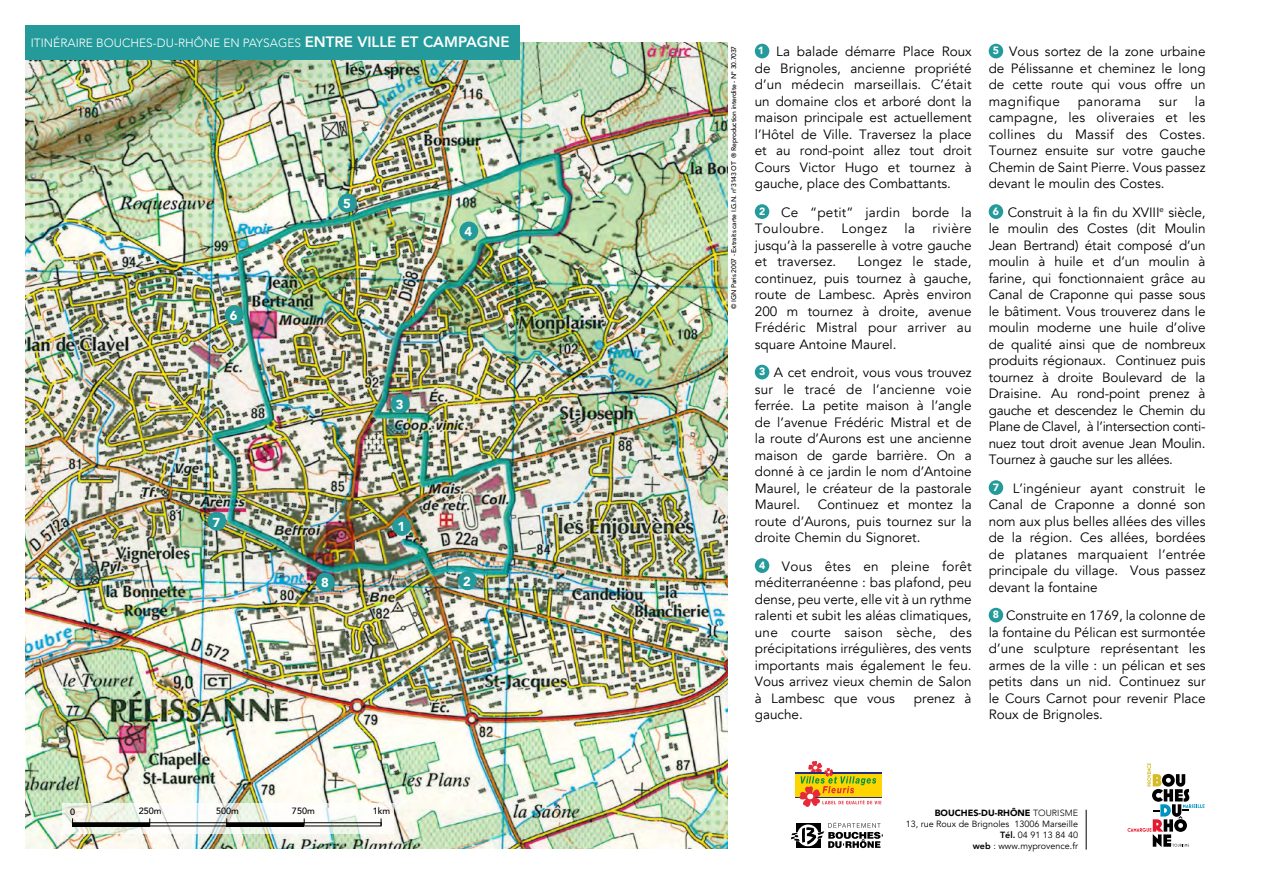
<style>
.page{position:relative;width:1263px;height:893px;background:#fff}
.page>*{position:absolute;margin:0;border:0;box-sizing:border-box;transform-origin:0 0}
.t1{font:13.5px/16.5px "Avenir";color:#000;text-align:justify}
.t2{font:13.5px "Avenir";letter-spacing:.025em;color:#000}
.t3{font:900 12.9px "Avenir";color:#fff}
.t4{font:300 12px "Avenir";color:#fff}
.t5{font:9px/10.9px "Avenir";color:#000;text-align:right}
.t6{font:500 9px "Avenir";color:#000}
.t7{font:500 6.75px "Avenir";letter-spacing:-.02em;color:#000}
.s1{font-weight:800;font-size:15px}
.s2{font-weight:900}
.s3{font-weight:300}
.s4{font-weight:800}
</style>
<div class="page">
<img style="left:26px;top:43px;width:701px;height:805px">
<div style="left:339px;top:194px;width:17px;height:18px;background:#249a9b;border-radius:50%"></div>
<div style="left:338px;top:194px;width:19px;height:19px;border:1px solid #249a9b;border-radius:50%"></div>
<div style="left:459px;top:572px;width:17px;height:17px;background:#249a9b;border-radius:50%"></div>
<div style="left:458px;top:571px;width:19px;height:19px;border:1px solid #249a9b;border-radius:50%"></div>
<div style="left:392px;top:395px;width:17px;height:17px;background:#249a9b;border-radius:50%"></div>
<div style="left:391px;top:394px;width:19px;height:19px;border:1px solid #249a9b;border-radius:50%"></div>
<div style="left:460px;top:222px;width:18px;height:18px;background:#249a9b;border-radius:50%"></div>
<div style="left:459px;top:222px;width:19px;height:19px;border:1px solid #249a9b;border-radius:50%"></div>
<div style="left:225px;top:306px;width:18px;height:17px;background:#249a9b;border-radius:50%"></div>
<div style="left:225px;top:305px;width:19px;height:19px;border:1px solid #249a9b;border-radius:50%"></div>
<div style="left:208px;top:512px;width:17px;height:18px;background:#249a9b;border-radius:50%"></div>
<div style="left:207px;top:512px;width:19px;height:19px;border:1px solid #249a9b;border-radius:50%"></div>
<div style="left:317px;top:573px;width:17px;height:18px;background:#249a9b;border-radius:50%"></div>
<div style="left:316px;top:572px;width:19px;height:20px;border:1px solid #249a9b;border-radius:50%"></div>
<div style="left:755px;top:44px;width:14px;height:14px;background:#249a9b;border-radius:50%"></div>
<div style="left:755px;top:204px;width:14px;height:15px;background:#249a9b;border-radius:50%"></div>
<div style="left:755px;top:365px;width:14px;height:14px;background:#249a9b;border-radius:50%"></div>
<div style="left:755px;top:558px;width:14px;height:15px;background:#249a9b;border-radius:50%"></div>
<div style="left:989px;top:44px;width:14px;height:14px;background:#249a9b;border-radius:50%"></div>
<div style="left:989px;top:204px;width:14px;height:15px;background:#249a9b;border-radius:50%"></div>
<div style="left:989px;top:480px;width:14px;height:15px;background:#249a9b;border-radius:50%"></div>
<div style="left:989px;top:608px;width:14px;height:14px;background:#249a9b;border-radius:50%"></div>
<div style="left:26px;top:26px;width:494px;height:34px;background:#249a9b"></div>
<svg style="left:1127px;top:763px;width:77px;height:84px"></svg>
<hr style="left:1086px;top:810px;width:1px;height:40px;background:#000">
<svg style="left:62px;top:803px;width:332px;height:31px"></svg>
<hr style="left:227px;top:823px;width:77px;height:3px;background:#000">
<hr style="left:73px;top:823px;width:77px;height:3px;background:#000">
<svg style="left:791px;top:822px;width:92px;height:26px"></svg>
<div style="left:795px;top:774px;width:86px;height:22px;background:#ffd500"></div>
<svg style="left:798px;top:761px;width:83px;height:46px"></svg>
<div style="left:393px;top:517px;width:17px;height:18px;background:#249a9b;border-radius:50%"></div>
<div style="left:392px;top:517px;width:19px;height:19px;border:1px solid #249a9b;border-radius:50%"></div>
<p class="t4" style="left:31px;top:36px;width:480px">ITINÉRAIRE BOUCHES-DU-RHÔNE EN PAYSAGES <span class="s1">ENTRE VILLE ET CAMPAGNE</span></p>
<p class="t3" style="left:230px;top:304px;width:9px">6</p>
<p class="t3" style="left:212px;top:511px;width:9px">7</p>
<p class="t3" style="left:343px;top:192px;width:9px">5</p>
<p class="t3" style="left:464px;top:220px;width:9px">4</p>
<p class="t3" style="left:321px;top:571px;width:9px">8</p>
<p class="t3" style="left:396px;top:394px;width:9px">3</p>
<p class="t3" style="left:397px;top:516px;width:9px">1</p>
<p class="t3" style="left:463px;top:570px;width:9px">2</p>
<p class="t6" style="left:70px;top:804px;width:7px">0</p>
<p class="t6" style="left:139px;top:803px;width:24px">250m</p>
<p class="t6" style="left:216px;top:803px;width:24px">500m</p>
<p class="t6" style="left:292px;top:803px;width:24px">750m</p>
<p class="t6" style="left:373px;top:803px;width:19px">1km</p>
<p class="t7" style="left:728px;top:309px;width:265px;rotate:-90deg">© IGN Paris 2007 - Extraits carte I.G.N. n°3143 OT ® Reproduction interdite - N° 30.7037</p>
<p class="t1" style="left:755px;top:44px;width:218px"><sup>1</sup> La balade démarre Place Roux de Brignoles, ancienne propriété d’un médecin marseillais. C’était un domaine clos et arboré dont la maison principale est actuellement l’Hôtel de Ville. Traversez la place et au rond-point allez tout droit Cours Victor Hugo et tournez à gauche, place des Combattants.</p>
<p class="t1" style="left:755px;top:204px;width:218px;text-indent:4px"><sup>2</sup> Ce “petit” jardin borde la<br>Touloubre.</p>
<p class="t1" style="left:841px;top:221px;width:47px">Longez</p>
<p class="t1" style="left:904px;top:221px;width:12px">la</p>
<p class="t1" style="left:755px;top:221px;width:218px;text-indent:178px">rivière jusqu’à la passerelle à votre gauche et traversez.</p>
<p class="t1" style="left:755px;top:254px;width:218px;text-indent:103px">Longez le stade, continuez, puis tournez à gauche, route de Lambesc. Après environ 200 m tournez à droite, avenue Frédéric Mistral pour arriver au square Antoine Maurel.</p>
<p class="t1" style="left:755px;top:365px;width:218px;text-indent:4px"><sup>3</sup> A cet endroit, vous vous trouvez sur le tracé de l’ancienne voie ferrée. La petite maison à l’angle de l’avenue Frédéric Mistral et de la route d’Aurons est une ancienne maison de garde barrière. On a donné à ce jardin le nom d’Antoine Maurel, le créateur de la pastorale Maurel.</p>
<p class="t1" style="left:755px;top:497px;width:218px;text-indent:63px">Continuez et montez la route d’Aurons, puis tournez sur la droite Chemin du Signoret.</p>
<p class="t1" style="left:755px;top:558px;width:218px;text-indent:4px"><sup>4</sup> Vous êtes en pleine forêt méditerranéenne : bas plafond, peu dense, peu verte, elle vit à un rythme ralenti et subit les aléas climatiques, une courte saison sèche, des précipitations irrégulières, des vents importants mais également le feu.<br>Vous arrivez vieux chemin de Salon à Lambesc que vous</p>
<p class="t1" style="left:914px;top:690px;width:59px">prenez à</p>
<p class="t1" style="left:755px;top:707px;width:50px">gauche.</p>
<p class="t1" style="left:989px;top:44px;width:218px;text-indent:4px"><sup>5</sup> Vous sortez de la zone urbaine de Pélissanne et cheminez le long de cette route qui vous offre un magnifique</p>
<p class="t1" style="left:989px;top:93px;width:218px;text-indent:206px">la campagne, les oliveraies et les collines du Massif des Costes.<br>Tournez ensuite sur votre gauche Chemin de Saint Pierre. Vous passez devant le moulin des Costes.</p>
<p class="t1" style="left:989px;top:204px;width:218px;text-indent:4px"><sup>6</sup> Construit à la fin du XVIII<sup>e</sup> siècle, le moulin des Costes (dit Moulin Jean Bertrand) était composé d’un moulin à huile et d’un moulin à farine, qui fonctionnaient grâce au Canal de Craponne qui passe sous le bâtiment. Vous trouverez dans le moulin moderne une huile d’olive de qualité ainsi que de nombreux produits régionaux. Continuez puis tournez à droite Boulevard de la Draisine. Au rond-point prenez à gauche et descendez le Chemin du Plane de Clavel, à l’intersection conti&shy;nuez tout droit avenue Jean Moulin.<br>Tournez à gauche sur les allées.</p>
<p class="t1" style="left:989px;top:480px;width:218px;text-indent:4px"><sup>7</sup> L’ingénieur ayant construit le Canal de Craponne a donné son nom aux plus belles allées des villes de la région. Ces allées, bordées de platanes marquaient l’entrée principale du village. Vous passez devant la fontaine</p>
<p class="t1" style="left:989px;top:608px;width:218px;text-indent:4px"><sup>8</sup> Construite en 1769, la colonne de la fontaine du Pélican est surmontée d’une sculpture représentant les armes de la ville : un pélican et ses petits dans un nid. Continuez sur le Cours Carnot pour revenir Place Roux de Brignoles.</p>
<p class="t2" style="left:1078px;top:93px;width:65px">panorama</p>
<p class="t1" style="left:1159px;top:93px;width:20px">sur</p>
<p class="t5" style="left:906px;top:807px;width:174px"><span class="s2">BOUCHES-DU-RHÔNE</span> <span class="s3">TOURISME<br></span>13, rue Roux de Brignoles 13006 Marseille<br><span class="s4">Tél.</span> 04 91 13 84 40<br><span class="s4">web</span> : www.myprovence.fr</p>
</div>
